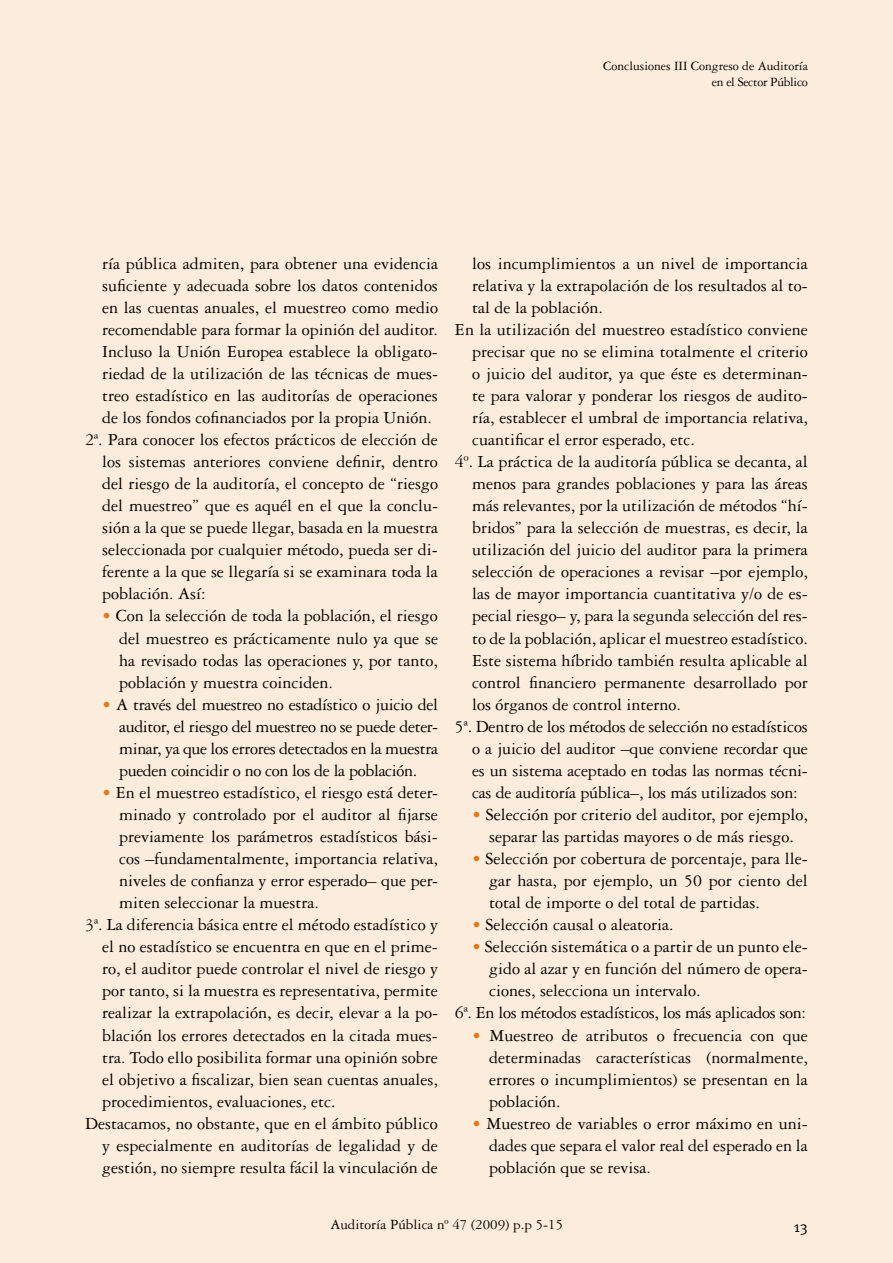
<style>
.page{position:relative;width:893px;height:1263px;background:#fcecdc}
.page>*{position:absolute;margin:0;border:0;box-sizing:border-box;transform-origin:0 0}
.t1{font:18px/22px "Garamond Three";color:#000;text-align:justify}
.t2{font:18px "Garamond Three";letter-spacing:-.02em;color:#000}
.t3{font:15px "Garamond Three";color:#000}
.t4{font:15px "Meta";color:#000}
.t5{font:13.5px/16.2px "Garamond Three";color:#000;text-align:right}
.s1{color:#e47719}
</style>
<div class="page">
<p class="t5" style="left:603px;top:58px;width:206px">Conclusiones III Congreso de Auditoría en el Sector Público</p>
<p class="t1" style="left:102px;top:252px;width:337px">ría pública admiten, para obtener una evidencia</p>
<p class="t1" style="left:102px;top:274px;width:337px">suficiente y adecuada sobre los datos contenidos</p>
<p class="t1" style="left:102px;top:296px;width:337px">en las cuentas anuales, el muestreo como medio</p>
<p class="t1" style="left:102px;top:318px;width:337px">recomendable para formar la opinión del auditor.</p>
<p class="t1" style="left:102px;top:340px;width:337px">Incluso la Unión Europea establece la obligato-</p>
<p class="t1" style="left:102px;top:363px;width:337px">riedad de la utilización de las técnicas de mues-</p>
<p class="t1" style="left:102px;top:385px;width:337px">treo estadístico en las auditorías de operaciones</p>
<p class="t1" style="left:102px;top:407px;width:331px">de los fondos cofinanciados por la propia Unión.</p>
<p class="t1" style="left:85px;top:429px;width:354px">2ª. Para conocer los efectos prácticos de elección de</p>
<p class="t1" style="left:102px;top:451px;width:337px">los sistemas anteriores conviene definir, dentro</p>
<p class="t1" style="left:102px;top:473px;width:337px">del riesgo de la auditoría, el concepto de “riesgo</p>
<p class="t1" style="left:102px;top:495px;width:337px">del muestreo” que es aquél en el que la conclu-</p>
<p class="t1" style="left:102px;top:517px;width:337px">sión a la que se puede llegar, basada en la muestra</p>
<p class="t1" style="left:102px;top:539px;width:337px">seleccionada por cualquier método, pueda ser di-</p>
<p class="t1" style="left:102px;top:561px;width:337px">ferente a la que se llegaría si se examinara toda la</p>
<p class="t1" style="left:102px;top:583px;width:105px">población. Así:</p>
<p class="t1" style="left:119px;top:605px;width:320px;text-indent:-17px"><span class="s1">•</span> Con la selección de toda la población, el riesgo del muestreo es prácticamente nulo ya que se ha revisado todas las operaciones y, por tanto, población y muestra coinciden.</p>
<p class="t1" style="left:119px;top:693px;width:320px;text-indent:-17px"><span class="s1">•</span> A través del muestreo no estadístico o juicio del auditor, el riesgo del muestreo no se puede deter&shy;minar, ya que los errores detectados en la muestra pueden coincidir o no con los de la población.</p>
<p class="t1" style="left:102px;top:781px;width:337px"><span class="s1">•</span> En el muestreo estadístico, el riesgo está deter-</p>
<p class="t1" style="left:119px;top:804px;width:320px">minado y controlado por el auditor al fijarse</p>
<p class="t1" style="left:119px;top:826px;width:320px">previamente los parámetros estadísticos bási-</p>
<p class="t1" style="left:119px;top:848px;width:320px">cos –fundamentalmente, importancia relativa,</p>
<p class="t1" style="left:119px;top:870px;width:320px">niveles de confianza y error esperado– que per-</p>
<p class="t1" style="left:119px;top:892px;width:201px">miten seleccionar la muestra.</p>
<p class="t1" style="left:85px;top:914px;width:354px">3ª. La diferencia básica entre el método estadístico y</p>
<p class="t1" style="left:102px;top:936px;width:337px">el no estadístico se encuentra en que en el prime-</p>
<p class="t1" style="left:102px;top:958px;width:337px">ro, el auditor puede controlar el nivel de riesgo y</p>
<p class="t1" style="left:102px;top:980px;width:337px">por tanto, si la muestra es representativa, permite</p>
<p class="t1" style="left:102px;top:1002px;width:337px">realizar la extrapolación, es decir, elevar a la po-</p>
<p class="t1" style="left:102px;top:1024px;width:337px">blación los errores detectados en la citada mues-</p>
<p class="t1" style="left:102px;top:1046px;width:337px">tra. Todo ello posibilita formar una opinión sobre</p>
<p class="t1" style="left:102px;top:1068px;width:337px">el objetivo a fiscalizar, bien sean cuentas anuales,</p>
<p class="t1" style="left:102px;top:1090px;width:235px">procedimientos, evaluaciones, etc.</p>
<p class="t1" style="left:85px;top:1112px;width:354px">Destacamos, no obstante, que en el ámbito público</p>
<p class="t1" style="left:102px;top:1134px;width:337px">y especialmente en auditorías de legalidad y de</p>
<p class="t1" style="left:102px;top:1156px;width:337px">gestión, no siempre resulta fácil la vinculación de</p>
<p class="t1" style="left:472px;top:252px;width:337px">los incumplimientos a un nivel de importancia</p>
<p class="t1" style="left:472px;top:274px;width:337px">relativa y la extrapolación de los resultados al to-</p>
<p class="t1" style="left:472px;top:296px;width:133px">tal de la población.</p>
<p class="t1" style="left:455px;top:318px;width:354px">En la utilización del muestreo estadístico conviene</p>
<p class="t1" style="left:472px;top:340px;width:337px">precisar que no se elimina totalmente el criterio</p>
<p class="t1" style="left:472px;top:363px;width:337px">o juicio del auditor, ya que éste es determinan-</p>
<p class="t1" style="left:472px;top:385px;width:337px">te para valorar y ponderar los riesgos de audito-</p>
<p class="t1" style="left:472px;top:407px;width:337px">ría, establecer el umbral de importancia relativa,</p>
<p class="t1" style="left:472px;top:429px;width:224px">cuantificar el error esperado, etc.</p>
<p class="t1" style="left:455px;top:451px;width:354px">4º. La práctica de la auditoría pública se decanta, al</p>
<p class="t1" style="left:472px;top:473px;width:337px">menos para grandes poblaciones y para las áreas</p>
<p class="t1" style="left:472px;top:495px;width:337px">más relevantes, por la utilización de métodos “hí-</p>
<p class="t1" style="left:472px;top:517px;width:337px">bridos” para la selección de muestras, es decir, la</p>
<p class="t1" style="left:472px;top:539px;width:337px">utilización del juicio del auditor para la primera</p>
<p class="t1" style="left:472px;top:561px;width:337px">selección de operaciones a revisar –por ejemplo,</p>
<p class="t1" style="left:472px;top:583px;width:337px">las de mayor importancia cuantitativa y/o de es-</p>
<p class="t1" style="left:472px;top:605px;width:337px">pecial riesgo– y, para la segunda selección del res-</p>
<p class="t1" style="left:472px;top:627px;width:337px">to de la población, aplicar el muestreo estadístico.</p>
<p class="t1" style="left:472px;top:649px;width:337px">Este sistema híbrido también resulta aplicable al</p>
<p class="t1" style="left:472px;top:671px;width:337px">control financiero permanente desarrollado por</p>
<p class="t1" style="left:472px;top:693px;width:211px">los órganos de control interno.</p>
<p class="t1" style="left:455px;top:715px;width:354px">5ª. Dentro de los métodos de selección no estadísticos</p>
<p class="t1" style="left:472px;top:737px;width:337px">o a juicio del auditor –que conviene recordar que</p>
<p class="t1" style="left:472px;top:759px;width:337px">es un sistema aceptado en todas las normas técni-</p>
<p class="t1" style="left:472px;top:781px;width:327px">cas de auditoría pública–, los más utilizados son:</p>
<p class="t1" style="left:472px;top:804px;width:337px;text-align:center"><span class="s1">•</span> Selección por criterio del auditor, por ejemplo, separar las partidas mayores o de más riesgo.</p>
<p class="t1" style="left:489px;top:848px;width:320px;text-indent:-17px"><span class="s1">•</span> Selección por cobertura de porcentaje, para lle&shy;gar hasta, por ejemplo, un 50 por ciento del total de importe o del total de partidas.</p>
<p class="t1" style="left:472px;top:914px;width:203px"><span class="s1">•</span> Selección causal o aleatoria.</p>
<p class="t1" style="left:472px;top:936px;width:337px"><span class="s1">•</span> Selección sistemática o a partir de un punto ele-</p>
<p class="t1" style="left:489px;top:958px;width:320px">gido al azar y en función del número de opera-</p>
<p class="t1" style="left:489px;top:980px;width:213px">ciones, selecciona un intervalo.</p>
<p class="t2" style="left:455px;top:1003px;width:353px">6ª. En los métodos estadísticos, los más aplicados son:</p>
<p class="t1" style="left:489px;top:1024px;width:320px;text-indent:-17px"><span class="s1">•</span> Muestreo de atributos o frecuencia con que determinadas características (normalmente, errores o incumplimientos) se presentan en la población.</p>
<p class="t1" style="left:489px;top:1112px;width:320px;text-indent:-17px"><span class="s1">•</span> Muestreo de variables o error máximo en uni&shy;dades que separa el valor real del esperado en la población que se revisa.</p>
<p class="t3" style="left:330px;top:1216px;width:234px">Auditoría Pública nº 47 (2009) p.p 5-15</p>
<p class="t4" style="left:794px;top:1218px;width:16px">13</p>
</div>
